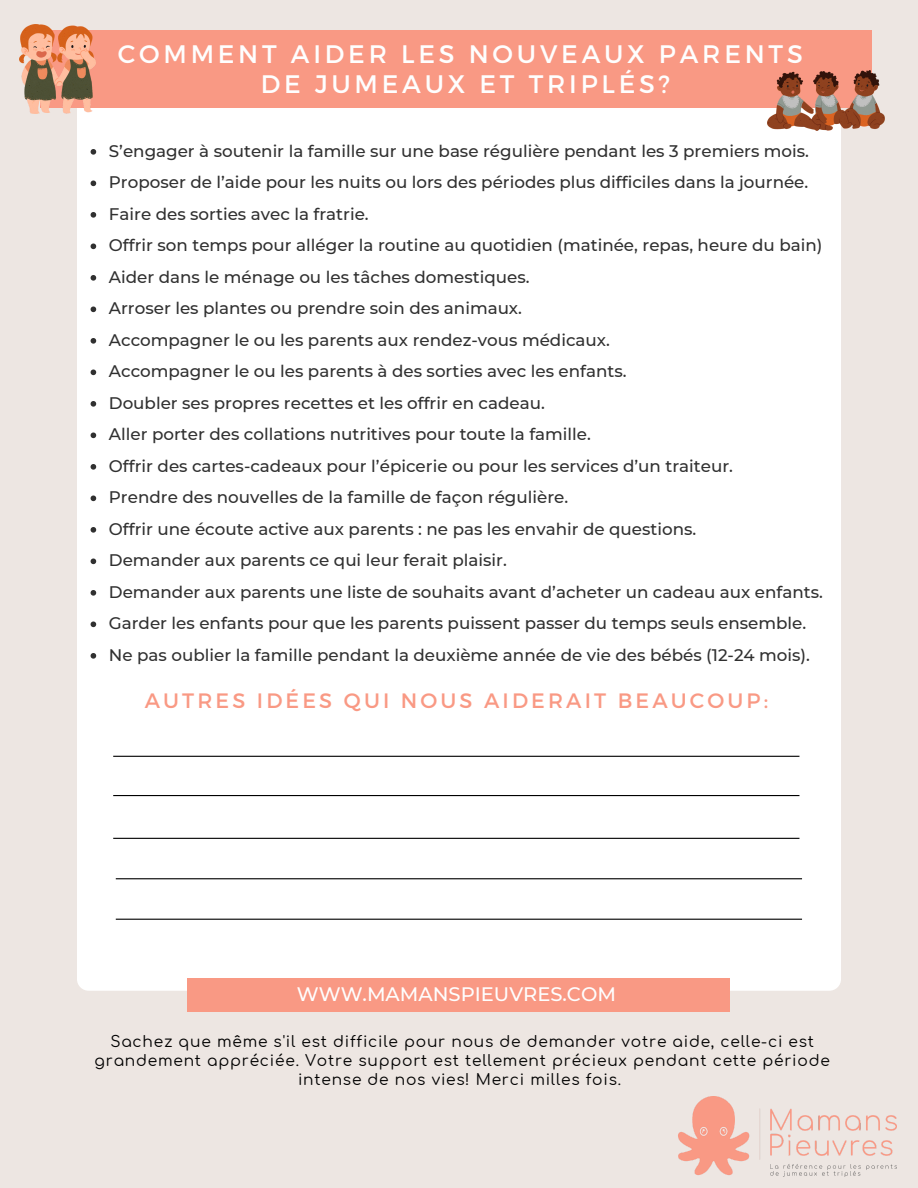
<style>
.page{position:relative;width:918px;height:1188px;background:#ede6e2}
.page>*{position:absolute;margin:0;border:0;box-sizing:border-box;transform-origin:0 0}
.t1{font:25.35px "Montserrat";letter-spacing:.15em;color:#fefefe}
.t2{font:20.85px "Montserrat";letter-spacing:.15em;color:#f99984}
.t3{font:500 19.5px "Montserrat";color:#fefefe}
.t4{font:500 16.8px "Montserrat";color:#303030}
.t5{font:15.45px/19.2px "Comfortaa";letter-spacing:.05em;color:#000;text-align:center}
</style>
<div class="page">
<div style="left:77px;top:95px;width:764px;height:896px;background:#fff;border-radius:12px"></div>
<div style="left:41px;top:30px;width:831px;height:78px;background:#f99984"></div>
<svg style="left:91px;top:149px;width:5px;height:6px"></svg>
<svg style="left:91px;top:181px;width:5px;height:5px"></svg>
<svg style="left:91px;top:212px;width:5px;height:6px"></svg>
<svg style="left:91px;top:244px;width:5px;height:5px"></svg>
<svg style="left:91px;top:275px;width:5px;height:6px"></svg>
<svg style="left:91px;top:307px;width:5px;height:5px"></svg>
<svg style="left:91px;top:338px;width:5px;height:6px"></svg>
<svg style="left:91px;top:370px;width:5px;height:5px"></svg>
<svg style="left:91px;top:401px;width:5px;height:6px"></svg>
<svg style="left:91px;top:433px;width:5px;height:5px"></svg>
<svg style="left:91px;top:464px;width:5px;height:6px"></svg>
<svg style="left:91px;top:496px;width:5px;height:5px"></svg>
<svg style="left:91px;top:527px;width:5px;height:6px"></svg>
<svg style="left:91px;top:559px;width:5px;height:5px"></svg>
<svg style="left:91px;top:590px;width:5px;height:6px"></svg>
<svg style="left:91px;top:622px;width:5px;height:5px"></svg>
<svg style="left:91px;top:653px;width:5px;height:6px"></svg>
<img style="left:19px;top:25px;width:77px;height:88px">
<img style="left:768px;top:71px;width:117px;height:59px">
<div style="left:188px;top:978px;width:542px;height:33px;background:#f99984"></div>
<hr style="left:113px;top:756px;width:686px;height:1px;background:#000">
<hr style="left:113px;top:795px;width:686px;height:1px;background:#000">
<hr style="left:113px;top:838px;width:686px;height:1px;background:#000">
<hr style="left:116px;top:878px;width:686px;height:1px;background:#000">
<hr style="left:116px;top:919px;width:686px;height:1px;background:#000">
<img style="left:678px;top:1096px;width:219px;height:80px">
<p class="t1" style="left:118px;top:37px;width:687px">COMMENT AIDER LES NOUVEAUX PARENTS</p>
<p class="t1" style="left:261px;top:68px;width:411px">DE JUMEAUX ET TRIPLÉS?</p>
<p class="t4" style="left:109px;top:141px;width:702px">S’engager à soutenir la famille sur une base régulière pendant les 3 premiers mois.</p>
<p class="t4" style="left:109px;top:172px;width:701px">Proposer de l’aide pour les nuits ou lors des périodes plus difficiles dans la journée.</p>
<p class="t4" style="left:109px;top:204px;width:261px">Faire des sorties avec la fratrie.</p>
<p class="t4" style="left:109px;top:235px;width:715px">Offrir son temps pour alléger la routine au quotidien (matinée, repas, heure du bain)</p>
<p class="t4" style="left:109px;top:267px;width:422px">Aider dans le ménage ou les tâches domestiques.</p>
<p class="t4" style="left:109px;top:298px;width:415px">Arroser les plantes ou prendre soin des animaux.</p>
<p class="t4" style="left:109px;top:330px;width:503px">Accompagner le ou les parents aux rendez-vous médicaux.</p>
<p class="t4" style="left:109px;top:361px;width:519px">Accompagner le ou les parents à des sorties avec les enfants.</p>
<p class="t4" style="left:109px;top:393px;width:437px">Doubler ses propres recettes et les offrir en cadeau.</p>
<p class="t4" style="left:109px;top:424px;width:484px">Aller porter des collations nutritives pour toute la famille.</p>
<p class="t4" style="left:109px;top:456px;width:626px">Offrir des cartes-cadeaux pour l’épicerie ou pour les services d’un traiteur.</p>
<p class="t4" style="left:109px;top:487px;width:461px">Prendre des nouvelles de la famille de façon régulière.</p>
<p class="t4" style="left:109px;top:519px;width:589px">Offrir une écoute active aux parents : ne pas les envahir de questions.</p>
<p class="t4" style="left:109px;top:550px;width:399px">Demander aux parents ce qui leur ferait plaisir.</p>
<p class="t4" style="left:109px;top:582px;width:716px">Demander aux parents une liste de souhaits avant d’acheter un cadeau aux enfants.</p>
<p class="t4" style="left:109px;top:613px;width:699px">Garder les enfants pour que les parents puissent passer du temps seuls ensemble.</p>
<p class="t4" style="left:109px;top:645px;width:703px">Ne pas oublier la famille pendant la deuxième année de vie des bébés (12-24 mois).</p>
<p class="t2" style="left:145px;top:687px;width:625px">AUTRES IDÉES QUI NOUS AIDERAIT BEAUCOUP:</p>
<p class="t3" style="left:297px;top:982px;width:321px">WWW.MAMANSPIEUVRES.COM</p>
<p class="t5" style="left:95px;top:1032px;width:737px">Sachez que même s'il est difficile pour nous de demander votre aide, celle-ci est grandement appréciée. Votre support est tellement précieux pendant cette période intense de nos vies! Merci milles fois.</p>
</div>
